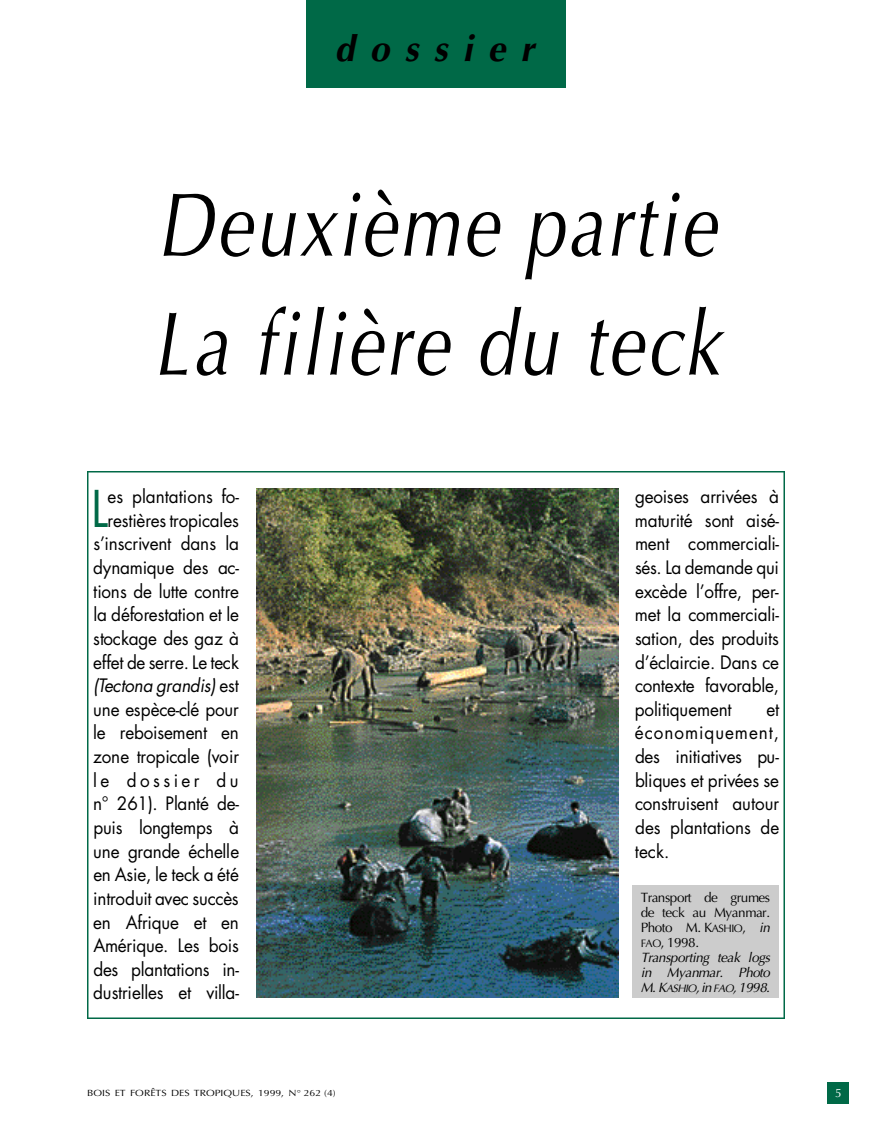
<style>
.page{position:relative;width:893px;height:1148px;background:#fff}
.page>*{position:absolute;margin:0;border:0;box-sizing:border-box;transform-origin:0 0}
.t1{font:italic 90px/118.8px "Optima";letter-spacing:.04em;color:#000;scale:.8 1}
.t2{font:49.2px "Futura";color:#006947;scale:.9 1}
.t3{font:italic 700 36px "Optima";color:#000}
.t4{font:18px/23.7px "Futura";letter-spacing:-.015em;color:#000;text-align:justify;scale:.95 1}
.t5{font:italic 13.5px/15px "Optima";letter-spacing:-.03em;color:#000}
.t6{font:12px "Optima";color:#fff}
.t7{font:9px "Optima";color:#000;scale:1.16 1}
.s1{font-style:italic}
.s2{font-style:normal}
.s3{font-style:normal;font-size:10.8px}
.s4{font-size:10.8px}
</style>
<div class="page">
<div style="left:827px;top:1082px;width:21px;height:21px;background:#006947"></div>
<div style="left:306px;top:0;width:260px;height:88px;background:#006947"></div>
<img style="left:87px;top:472px;width:697px;height:546px">
<div style="left:241px;top:489px;width:392px;height:508px;background:#fff"></div>
<img style="left:256px;top:489px;width:362px;height:508px">
<div style="left:632px;top:884px;width:146px;height:113px;background:#ccc"></div>
<h3 class="t3" style="left:334px;top:34px;width:201px">d o s s i e r</h3>
<h1 class="t1" style="left:153px;top:174px;width:709px">Deuxième partie<br>La filière du teck</h1>
<p class="t4" style="left:93px;top:486px;width:155px;text-align:right">es plantations f o&shy;re s t i è res tro p i c a l e s s’inscrivent dans la dynamique des ac&shy;tions de lutte contre la déforestation et le stockage des gaz à e ffet de serre. Le teck <span class="s1">( Tectona grandis)</span> e s t une espèce-clé pour le reboisement en zone tropicale (voir l ed o s s i e rd u n ° 261). Planté de&shy;puis longtemps à une grande échelle en Asie, le teck a été i n t roduit avec succès en Afrique et en<br>Amérique. Les bois des plantations in&shy;dustrielles et villa-</p>
<p class="t4" style="left:635px;top:486px;width:153px">geoises arrivées à maturité sont aisé&shy;ment commerc i a l i&shy;sés. La demande qui excède l’off re, per&shy;met la commerc i a l i&shy;sation, des pro d u i t s d ’ é c l a i rcie. Dans ce contexte favorable, politiquement</p>
<h2 class="t2" style="left:91px;top:486px;width:20px">L</h2>
<p class="t4" style="left:635px;top:699px;width:153px;text-indent:132px">et é c o n o m i q u e m e n t , des initiatives pu&shy;bliques et privées se c o n s t ru i s e nt autour des plantations de teck.</p>
<p class="t5" style="left:640px;top:890px;width:131px"><span class="s2">Transport de grumes de teck au Myanmar.<br>Photo M. K</span><span class="s3">A S H I O</span><span class="s2">,</span> i n<br><span class="s3">F A O</span><span class="s2">, 1998.<br></span>Transporting teak logs in Myanmar. Photo<br>M . K<span class="s4">A S H I O</span>, in <span class="s4">F A O</span>, 1998.</p>
<p class="t7" style="left:87px;top:1089px;width:216px">BOIS ET FORÊTS DES TROPIQUES, 1999, N° 262 (4)</p>
<p class="t6" style="left:835px;top:1087px;width:8px">5</p>
</div>
